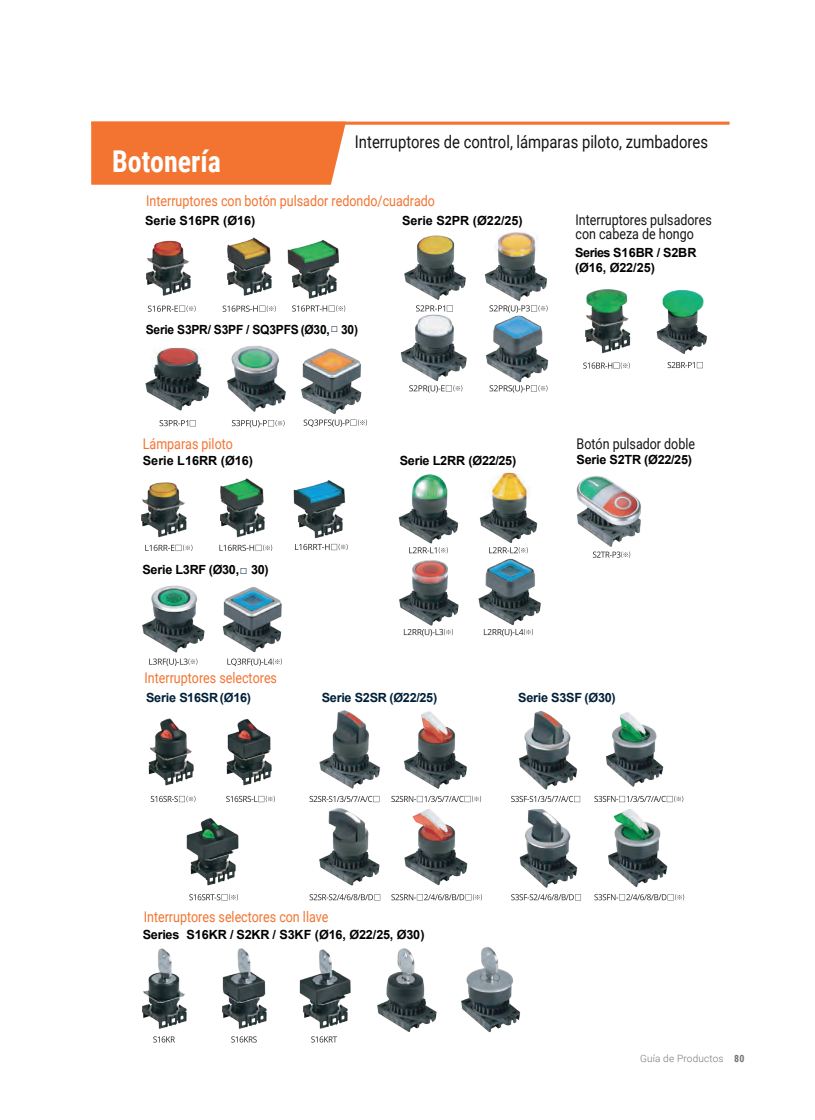
<style>
.page{position:relative;width:815px;height:1120px;background:#fff}
.page>*{position:absolute;margin:0;border:0;box-sizing:border-box;transform-origin:0 0}
.t1{font:700 30px "Roboto Condensed";color:#fff;scale:.93 1}
.t2{font:17.5px "Roboto";color:#131416;scale:.85 1}
.t3{font:14.75px "Roboto";color:#f37330;scale:.85 1}
.t4{font:14.75px/14.8px "Roboto";color:#131416;scale:.85 1}
.t5{font:700 12.62px/15.1px "Arial";letter-spacing:-.02em;color:#000001}
.t6{font:700 12.62px "Arial";color:#000001}
.t7{font:700 12.62px "Arial";letter-spacing:-.02em;color:#001f39}
.t8{font:700 12.62px "Arial";letter-spacing:-.02em;color:#000001;scale:.95 1}
.t9{font:300 10px "Roboto";letter-spacing:.02em;color:#727678}
.s1{color:#001f39}
.s2{font-family:"Roboto Condensed";font-weight:700}
</style>
<div class="page">
<div style="left:91px;top:125px;width:255px;height:60px;background:#f37330"></div>
<svg style="left:91px;top:121px;width:638px;height:4px;background:#f48951"></svg>
<img style="left:486px;top:315px;width:63px;height:68px">
<img style="left:404px;top:235px;width:62px;height:65px">
<img style="left:319px;top:710px;width:61px;height:79px">
<img style="left:145px;top:348px;width:64px;height:63px">
<img style="left:519px;top:711px;width:59px;height:79px">
<img style="left:484px;top:232px;width:63px;height:69px">
<img style="left:404px;top:711px;width:63px;height:78px">
<img style="left:227px;top:345px;width:59px;height:67px">
<img style="left:606px;top:712px;width:58px;height:75px">
<img style="left:400px;top:315px;width:67px;height:66px">
<img style="left:319px;top:808px;width:61px;height:78px">
<img style="left:404px;top:809px;width:64px;height:77px">
<img style="left:519px;top:809px;width:59px;height:77px">
<img style="left:608px;top:809px;width:60px;height:78px">
<svg style="left:416px;top:305px;width:36px;height:6px"></svg>
<svg style="left:148px;top:305px;width:47px;height:7px"></svg>
<svg style="left:309px;top:795px;width:70px;height:6px"></svg>
<svg style="left:151px;top:795px;width:44px;height:6px"></svg>
<svg style="left:511px;top:795px;width:69px;height:6px"></svg>
<svg style="left:409px;top:385px;width:53px;height:7px"></svg>
<svg style="left:292px;top:305px;width:53px;height:6px"></svg>
<svg style="left:309px;top:894px;width:71px;height:6px"></svg>
<svg style="left:189px;top:894px;width:49px;height:6px"></svg>
<svg style="left:511px;top:894px;width:70px;height:6px"></svg>
<svg style="left:489px;top:305px;width:58px;height:7px"></svg>
<svg style="left:222px;top:305px;width:54px;height:7px"></svg>
<svg style="left:391px;top:795px;width:90px;height:6px"></svg>
<svg style="left:226px;top:795px;width:49px;height:6px"></svg>
<svg style="left:594px;top:795px;width:89px;height:6px"></svg>
<svg style="left:489px;top:385px;width:58px;height:7px"></svg>
<svg style="left:391px;top:894px;width:91px;height:6px"></svg>
<svg style="left:594px;top:894px;width:90px;height:6px"></svg>
<svg style="left:159px;top:420px;width:37px;height:6px"></svg>
<svg style="left:303px;top:419px;width:64px;height:8px"></svg>
<svg style="left:232px;top:420px;width:52px;height:7px"></svg>
<img style="left:148px;top:718px;width:46px;height:68px">
<img style="left:226px;top:719px;width:46px;height:67px">
<img style="left:186px;top:818px;width:53px;height:68px">
<img style="left:146px;top:240px;width:45px;height:56px">
<img style="left:227px;top:237px;width:45px;height:59px">
<img style="left:398px;top:474px;width:61px;height:69px">
<img style="left:142px;top:585px;width:63px;height:67px">
<img style="left:479px;top:472px;width:59px;height:71px">
<img style="left:222px;top:587px;width:60px;height:66px">
<img style="left:399px;top:560px;width:60px;height:65px">
<img style="left:478px;top:558px;width:63px;height:67px">
<svg style="left:409px;top:547px;width:38px;height:6px"></svg>
<svg style="left:404px;top:629px;width:49px;height:7px"></svg>
<svg style="left:295px;top:548px;width:52px;height:2px"></svg>
<svg style="left:489px;top:547px;width:38px;height:6px"></svg>
<svg style="left:483px;top:629px;width:50px;height:7px"></svg>
<svg style="left:149px;top:658px;width:48px;height:7px"></svg>
<svg style="left:227px;top:658px;width:55px;height:8px"></svg>
<img style="left:141px;top:482px;width:46px;height:56px">
<img style="left:220px;top:478px;width:45px;height:60px">
<svg style="left:145px;top:544px;width:47px;height:7px"></svg>
<svg style="left:219px;top:544px;width:53px;height:7px"></svg>
<svg style="left:231px;top:1036px;width:26px;height:6px"></svg>
<svg style="left:153px;top:1036px;width:22px;height:6px"></svg>
<svg style="left:311px;top:1036px;width:26px;height:6px"></svg>
<img style="left:142px;top:948px;width:45px;height:81px">
<img style="left:222px;top:948px;width:45px;height:81px">
<img style="left:299px;top:949px;width:52px;height:80px">
<img style="left:287px;top:239px;width:52px;height:60px">
<img style="left:301px;top:348px;width:61px;height:66px">
<img style="left:293px;top:480px;width:55px;height:68px">
<img style="left:585px;top:289px;width:46px;height:65px">
<img style="left:656px;top:290px;width:51px;height:64px">
<svg style="left:667px;top:362px;width:35px;height:6px"></svg>
<svg style="left:583px;top:362px;width:46px;height:6px"></svg>
<img style="left:377px;top:946px;width:144px;height:87px">
<img style="left:576px;top:476px;width:65px;height:71px">
<svg style="left:593px;top:551px;width:37px;height:6px"></svg>
<h1 class="t1" style="left:112px;top:140px;width:118px">Botonería</h1>
<h2 class="t2" style="left:355px;top:130px;width:417px">Interruptores de control, lámparas piloto, zumbadores</h2>
<p class="t3" style="left:146px;top:190px;width:341px">Interruptores con botón pulsador redondo/cuadrado</p>
<p class="t6" style="left:145px;top:212px;width:112px">Serie S16PR (Ø16)</p>
<p class="t6" style="left:402px;top:212px;width:122px">Serie S2PR (Ø22/25)</p>
<p class="t8" style="left:146px;top:320px;width:225px">Serie S3PR/ S3PF / SQ3PFS (Ø30, <span class="s1">□</span> 30)</p>
<p class="t3" style="left:143px;top:433px;width:107px">Lámparas piloto</p>
<p class="t6" style="left:143px;top:452px;width:112px">Serie L16RR (Ø16)</p>
<p class="t5" style="left:399px;top:453px;width:118px">Serie L2RR (Ø22/25)</p>
<p class="t5" style="left:142px;top:562px;width:128px">Serie L3RF (Ø30, <span class="s1">□</span> 30)</p>
<p class="t3" style="left:144px;top:667px;width:157px">Interruptores selectores</p>
<p class="t4" style="left:575px;top:211px;width:162px">Interruptores pulsadores con cabeza de hongo</p>
<p class="t5" style="left:575px;top:245px;width:123px">Series S16BR / S2BR (Ø16, Ø22/25)</p>
<p class="t4" style="left:576px;top:435px;width:141px">Botón pulsador doble</p>
<p class="t5" style="left:576px;top:452px;width:117px">Serie S2TR (Ø22/25)</p>
<p class="t7" style="left:146px;top:689px;width:106px">Serie S16SR (Ø16)</p>
<p class="t7" style="left:321px;top:689px;width:117px">Serie S2SR (Ø22/25)</p>
<p class="t7" style="left:518px;top:688px;width:99px">Serie S3SF (Ø30)</p>
<p class="t3" style="left:144px;top:905px;width:219px">Interruptores selectores con llave</p>
<p class="t5" style="left:143px;top:927px;width:283px">Series S16KR / S2KR / S3KF (Ø16, Ø22/25, Ø30)</p>
<p class="t9" style="left:639px;top:1050px;width:106px">Guía de Productos <span class="s2">80</span></p>
</div>
